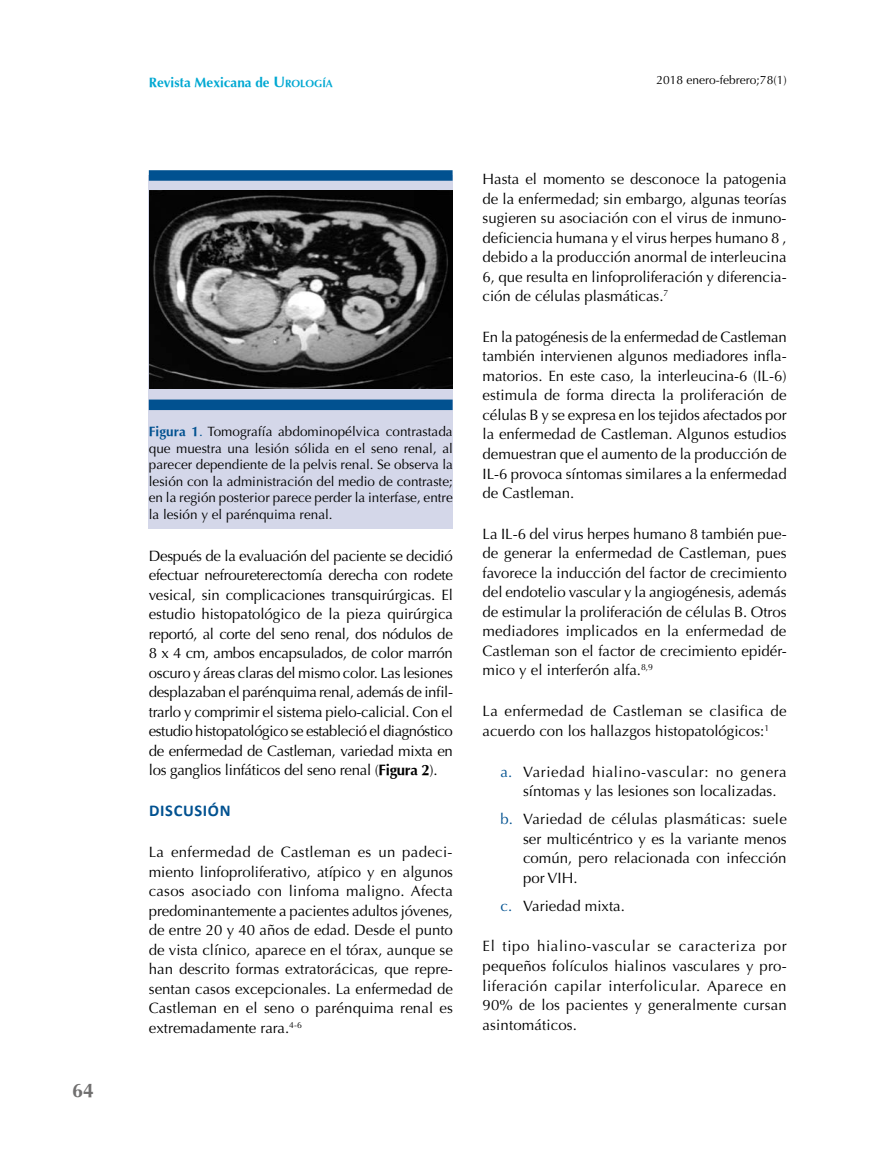
<style>
.page{position:relative;width:893px;height:1149px;background:#fff}
.page>*{position:absolute;margin:0;border:0;box-sizing:border-box;transform-origin:0 0}
.t1{font:700 19.5px "Optima";color:#706f6f}
.t2{font:700 16.5px "Calibri";letter-spacing:.04em;color:#015190}
.t3{font:15px/19.5px "Optima";color:#000;text-align:justify}
.t4{font:13.5px/16.5px "Optima";color:#000;text-align:justify}
.t5{font:700 13.5px "Optima";color:#00a8d2}
.t6{font:12px "Optima";color:#000}
.s1{font-size:15px}
.s2{font-size:10.5px}
.s3{font-weight:700;color:#015190}
.s4{color:#015190}
.s5{font-weight:700}
</style>
<div class="page">
<div style="left:149px;top:175px;width:304px;height:354px;background:#d4d7e9"></div>
<div style="left:149px;top:399px;width:304px;height:11px;background:#015190"></div>
<div style="left:149px;top:170px;width:304px;height:11px;background:#015190"></div>
<img style="left:149px;top:191px;width:304px;height:197px">
<h1 class="t1" style="left:72px;top:1079px;width:23px">64</h1>
<p class="t5" style="left:149px;top:74px;width:186px">Revista Mexicana de <span class="s1">U</span><span class="s2">ROLOGÍA</span></p>
<p class="t6" style="left:657px;top:73px;width:132px">2018 enero-febrero;78(1)</p>
<p class="t4" style="left:149px;top:423px;width:306px"><span class="s3">Figura 1</span><span class="s4">.</span> Tomografía abdominopélvica contrastada que muestra una lesión sólida en el seno renal, al parecer dependiente de la pelvis renal. Se observa la lesión con la administración del medio de contraste; en la región posterior parece perder la interfase, entre la lesión y el parénquima renal.</p>
<p class="t3" style="left:149px;top:546px;width:306px">Después de la evaluación del paciente se decidió efectuar nefroureterectomía derecha con rodete vesical, sin complicaciones transquirúrgicas. El estudio histopatológico de la pieza quirúrgica reportó, al corte del seno renal, dos nódulos de 8 x 4 cm, ambos encapsulados, de color marrón oscuro y áreas claras del mismo color. Las lesiones desplazaban el parénquima renal, además de infil&shy;trarlo y comprimir el sistema pielo-calicial. Con el estudio histopatológico se estableció el diagnóstico de enfermedad de Castleman, variedad mixta en los ganglios linfáticos del seno renal (<span class="s5">Figura 2</span>).</p>
<p class="t2" style="left:149px;top:800px;width:83px">DISCUSIÓN</p>
<p class="t3" style="left:149px;top:842px;width:306px">La enfermedad de Castleman es un padeci&shy;miento linfoproliferativo, atípico y en algunos casos asociado con linfoma maligno. Afecta predominantemente a pacientes adultos jóvenes, de entre 20 y 40 años de edad. Desde el punto de vista clínico, aparece en el tórax, aunque se han descrito formas extratorácicas, que repre&shy;sentan casos excepcionales. La enfermedad de Castleman en el seno o parénquima renal es extremadamente rara.<sup>4-6</sup></p>
<p class="t3" style="left:483px;top:169px;width:306px">Hasta el momento se desconoce la patogenia de la enfermedad; sin embargo, algunas teorías sugieren su asociación con el virus de inmuno&shy;deficiencia humana y el virus herpes humano 8 , debido a la producción anormal de interleucina 6, que resulta en linfoproliferación y diferencia&shy;ción de células plasmáticas.<sup>7</sup></p>
<p class="t3" style="left:483px;top:327px;width:306px">En la patogénesis de la enfermedad de Castleman también intervienen algunos mediadores infla&shy;matorios. En este caso, la interleucina-6 (IL-6) estimula de forma directa la proliferación de células B y se expresa en los tejidos afectados por la enfermedad de Castleman. Algunos estudios demuestran que el aumento de la producción de IL-6 provoca síntomas similares a la enfermedad de Castleman.</p>
<p class="t3" style="left:483px;top:524px;width:306px">La IL-6 del virus herpes humano 8 también pue&shy;de generar la enfermedad de Castleman, pues favorece la inducción del factor de crecimiento del endotelio vascular y la angiogénesis, además de estimular la proliferación de células B. Otros mediadores implicados en la enfermedad de Castleman son el factor de crecimiento epidér&shy;mico y el interferón alfa.<sup>8,9</sup></p>
<p class="t3" style="left:483px;top:701px;width:305px">La enfermedad de Castleman se clasifica de acuerdo con los hallazgos histopatológicos:<sup>1</sup></p>
<p class="t3" style="left:523px;top:761px;width:265px;text-indent:-22px"><span class="s4">a.</span> Variedad hialino-vascular: no genera síntomas y las lesiones son localizadas.</p>
<p class="t3" style="left:523px;top:809px;width:265px;text-indent:-22px"><span class="s4">b.</span> Variedad de células plasmáticas: suele ser multicéntrico y es la variante menos común, pero relacionada con infección por VIH.</p>
<p class="t3" style="left:501px;top:895px;width:126px"><span class="s4">c.</span> Variedad mixta.</p>
<p class="t3" style="left:483px;top:936px;width:306px">El tipo hialino-vascular se caracteriza por pequeños folículos hialinos vasculares y pro&shy;liferación capilar interfolicular. Aparece en 90% de los pacientes y generalmente cursan asintomáticos.</p>
</div>
